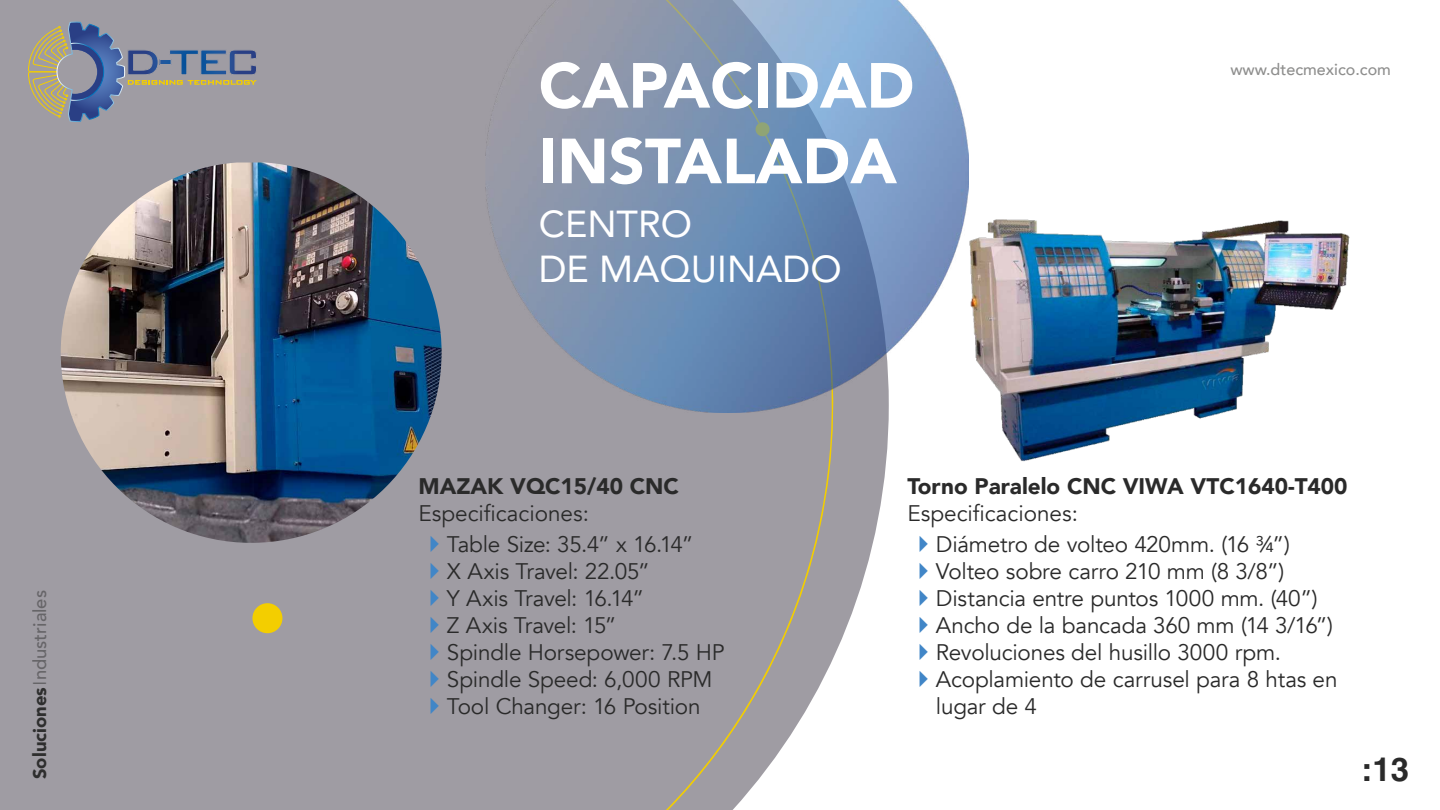
<style>
.page{position:relative;width:1440px;height:810px;background:#fff}
.page>*{position:absolute;margin:0;border:0;box-sizing:border-box;transform-origin:0 0}
.t1{font:900 63px/75.6px "Avenir";color:#fff}
.t2{font:37.5px/45px "Avenir";color:#fff}
.t3{font:700 33px "Helvetica CE";color:#2a2a2a}
.t4{font:22.5px/27px "Avenir";letter-spacing:-.01em;color:#2a2a2a}
.t5{font:900 22.5px "Avenir";color:#2a2a2a}
.t6{font:500 18.45px "Avenir";color:#2e2e2e}
.t7{font:500 16.12px "Avenir";color:#1d1d1b}
.s1{font-weight:900}
</style>
<div class="page">
<div style="left:0;top:0;width:889px;height:810px;background:#9f9ca3"></div>
<div style="left:252px;top:603px;width:30px;height:30px;background:#f3ce00;border-radius:50%"></div>
<svg style="left:665px;top:412px;width:204px;height:398px;fill:#9f9ca3"></svg>
<svg style="left:28px;top:20px;width:229px;height:102px;background:#8e919a"></svg>
<img style="left:485px;top:0;width:483px;height:412px">
<img style="left:969px;top:219px;width:381px;height:243px">
<img style="left:61px;top:163px;width:381px;height:380px">
<svg style="left:431px;top:536px;width:8px;height:16px"></svg>
<svg style="left:431px;top:563px;width:8px;height:16px"></svg>
<svg style="left:431px;top:590px;width:8px;height:16px"></svg>
<svg style="left:431px;top:617px;width:8px;height:16px"></svg>
<svg style="left:431px;top:644px;width:8px;height:16px"></svg>
<svg style="left:431px;top:671px;width:8px;height:16px"></svg>
<svg style="left:431px;top:698px;width:8px;height:16px"></svg>
<p class="t6" style="left:24px;top:779px;width:191px;rotate:-90deg"><span class="s1">Soluciones</span>Industriales</p>
<h1 class="t1" style="left:539px;top:46px;width:377px">CAPACIDAD<br>INSTALADA</h1>
<h2 class="t2" style="left:539px;top:201px;width:304px">CENTRO<br>DE MAQUINADO</h2>
<p class="t7" style="left:1230px;top:56px;width:162px">www.dtecmexico.com</p>
<p class="t5" style="left:418px;top:467px;width:262px">MAZAK VQC15/40 CNC</p>
<p class="t4" style="left:447px;top:499px;width:248px;line-height:30.8px;text-indent:-28px">Especificaciones:<br>Table Size: 35.4” x 16.14”</p>
<p class="t4" style="left:447px;top:558px;width:279px">X Axis Travel: 22.05”<br>Y Axis Travel: 16.14”<br>Z Axis Travel: 15”<br>Spindle Horsepower: 7.5 HP<br>Spindle Speed: 6,000 RPM<br>Tool Changer: 16 Position</p>
<p class="t5" style="left:908px;top:467px;width:442px">Torno Paralelo CNC VIWA VTC1640-T400</p>
<p class="t4" style="left:936px;top:499px;width:355px;line-height:30.8px;text-indent:-28px">Especificaciones:<br>Diámetro de volteo 420mm. (16 ¾”)</p>
<p class="t4" style="left:936px;top:558px;width:403px">Volteo sobre carro 210 mm (8 3/8”)<br>Distancia entre puntos 1000 mm. (40”)<br>Ancho de la bancada 360 mm (14 3/16”)<br>Revoluciones del husillo 3000 rpm.<br>Acoplamiento de carrusel para 8 htas en lugar de 4</p>
<h3 class="t3" style="left:1362px;top:750px;width:49px">:13</h3>
</div>
